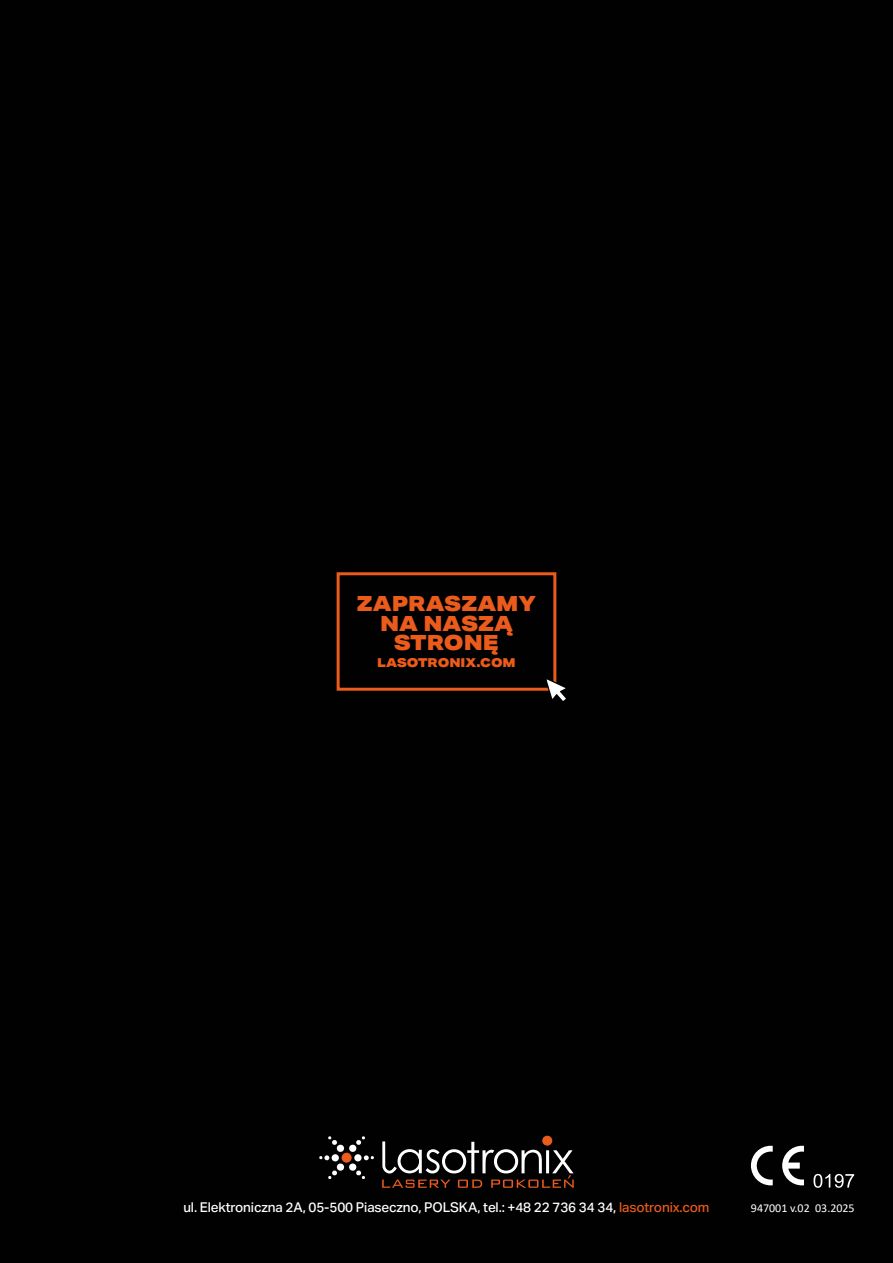
<style>
.page{position:relative;width:893px;height:1263px;background:#010101}
.page>*{position:absolute;margin:0;border:0;box-sizing:border-box;transform-origin:0 0}
.t1{font:900 20.85px/19.5px "Aktiv Grotesk Ex Trial";color:#eb5b1b;text-align:center}
.t2{font:500 13.5px "Aktiv Grotesk Trial";letter-spacing:-.01em;color:#fff}
.t3{font:900 12.3px "Aktiv Grotesk Ex Trial";color:#eb5b1b}
.t4{font:12px "Calibri";color:#fff}
.s1{color:#eb5b1b}
</style>
<div class="page">
<div style="left:542px;top:1136px;width:10px;height:9px;background:#eb5b1b;border-radius:50%"></div>
<svg style="left:319px;top:1136px;width:55px;height:43px;background:#332f2d"></svg>
<svg style="left:382px;top:1141px;width:192px;height:47px;background:#38302c"></svg>
<svg style="left:751px;top:1146px;width:22px;height:39px"></svg>
<svg style="left:782px;top:1146px;width:22px;height:39px"></svg>
<svg style="left:813px;top:1174px;width:41px;height:14px"></svg>
<div style="left:337px;top:572px;width:219px;height:119px;border:3px solid #eb5b1b"></div>
<svg style="left:545px;top:678px;width:23px;height:26px"></svg>
<h1 class="t1" style="left:357px;top:594px;width:181px">ZAPRASZAMY<br>NA NASZĄ<br>STRONĘ</h1>
<p class="t3" style="left:377px;top:655px;width:140px">LASOTRONIX.COM</p>
<p class="t2" style="left:183px;top:1199px;width:528px">ul. Elektroniczna 2A, 05-500 Piaseczno, POLSKA, tel.: +48 22 736 34 34, <span class="s1">lasotronix.com</span></p>
<p class="t4" style="left:751px;top:1199px;width:105px">947001 v.02 03.2025</p>
</div>
